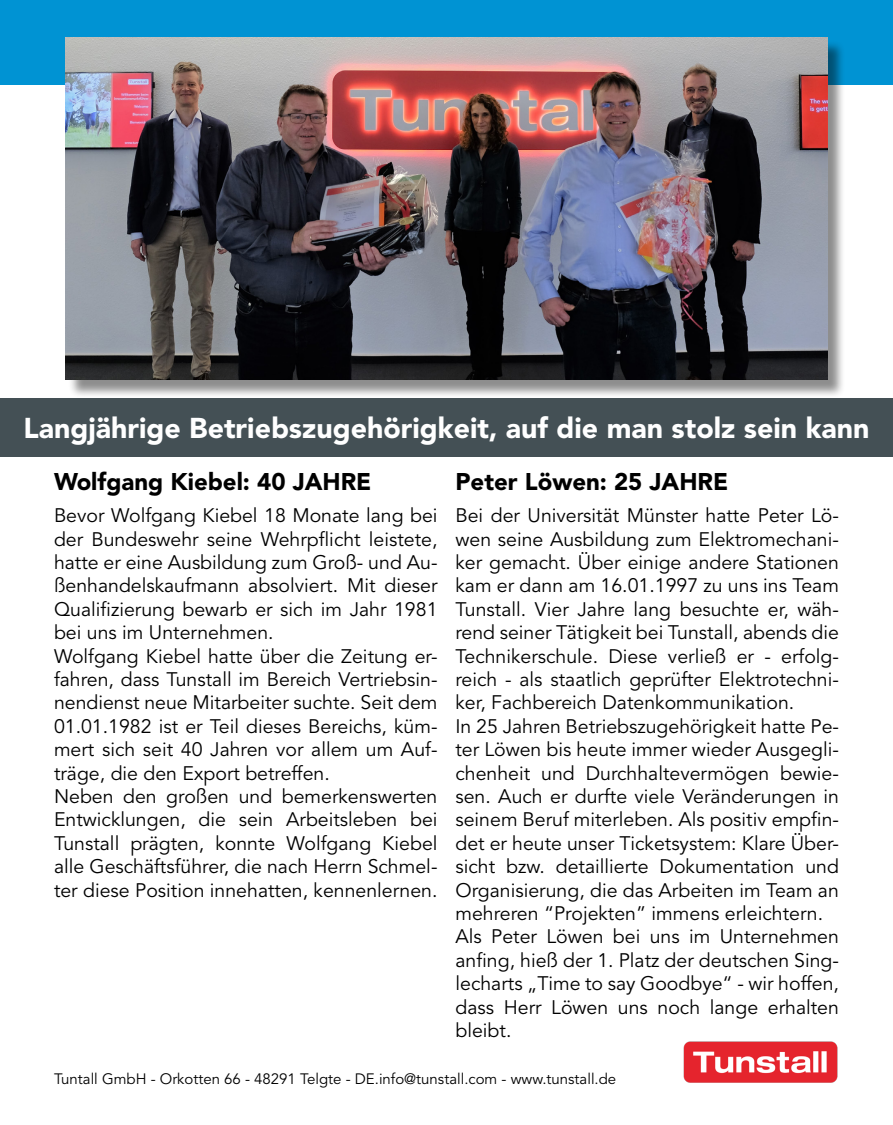
<style>
.page{position:relative;width:893px;height:1125px;background:#fff}
.page>*{position:absolute;margin:0;border:0;box-sizing:border-box;transform-origin:0 0}
.t1{font:900 28.5px "Avenir LT Std";color:#fff}
.t2{font:900 24px "Avenir LT Std";color:#000}
.t3{font:19.5px/23.4px "Avenir LT Std";color:#000;text-align:justify}
.t4{font:15px "Avenir LT Std";color:#000}
</style>
<div class="page">
<div style="left:0;top:0;width:893px;height:84px;background:#0093d3"></div>
<div style="left:0;top:398px;width:893px;height:59px;background:#445055"></div>
<img style="left:683px;top:1041px;width:155px;height:42px">
<div style="left:68px;top:40px;width:777px;height:358px;background:#000;opacity:.45"></div>
<img style="left:66px;top:37px;width:761px;height:342px">
<p class="t1" style="left:23px;top:411px;width:848px">Langjährige Betriebszugehörigkeit, auf die man stolz sein kann</p>
<p class="t2" style="left:54px;top:467px;width:319px">Wolfgang Kiebel: 40 JAHRE</p>
<p class="t3" style="left:54px;top:504px;width:385px">Bevor Wolfgang Kiebel 18 Monate lang bei der Bundeswehr seine Wehrpflicht leistete, hatte er eine Ausbildung zum Groß- und Au&shy;ßenhandelskaufmann absolviert. Mit dieser Qualifizierung bewarb er sich im Jahr 1981 bei uns im Unternehmen.</p>
<p class="t3" style="left:54px;top:645px;width:385px">Wolfgang Kiebel hatte über die Zeitung er&shy;fahren, dass Tunstall im Bereich Vertriebsin&shy;nendienst neue Mitarbeiter suchte. Seit dem 01.01.1982 ist er Teil dieses Bereichs, küm&shy;mert sich seit 40 Jahren vor allem um Auf&shy;träge, die den Export betreffen.</p>
<p class="t3" style="left:54px;top:785px;width:385px">Neben den großen und bemerkenswerten Entwicklungen, die sein Arbeitsleben bei Tunstall prägten, konnte Wolfgang Kiebel alle Geschäftsführer, die nach Herrn Schmel&shy;ter diese Position innehatten, kennenlernen.</p>
<p class="t2" style="left:455px;top:467px;width:274px">Peter Löwen: 25 JAHRE</p>
<p class="t3" style="left:455px;top:504px;width:385px">Bei der Universität Münster hatte Peter Lö&shy;wen seine Ausbildung zum Elektromechani&shy;ker gemacht. Über einige andere Stationen kam er dann am 16.01.1997 zu uns ins Team Tunstall. Vier Jahre lang besuchte er, wäh&shy;rend seiner Tätigkeit bei Tunstall, abends die Technikerschule. Diese verließ er - erfolg&shy;reich - als staatlich geprüfter Elektrotechni&shy;ker, Fachbereich Datenkommunikation.</p>
<p class="t3" style="left:455px;top:715px;width:385px">In 25 Jahren Betriebszugehörigkeit hatte Pe&shy;ter Löwen bis heute immer wieder Ausgegli&shy;chenheit und Durchhaltevermögen bewie&shy;sen. Auch er durfte viele Veränderungen in seinem Beruf miterleben. Als positiv empfin&shy;det er heute unser Ticketsystem: Klare Über&shy;sicht bzw. detaillierte Dokumentation und Organisierung, die das Arbeiten im Team an mehreren “Projekten” immens erleichtern.</p>
<p class="t3" style="left:455px;top:925px;width:385px">Als Peter Löwen bei uns im Unternehmen anfing, hieß der 1. Platz der deutschen Sing&shy;lecharts „Time to say Goodbye“ - wir hoffen, dass Herr Löwen uns noch lange erhalten bleibt.</p>
<p class="t4" style="left:54px;top:1070px;width:564px">Tuntall GmbH - Orkotten 66 - 48291 Telgte - DE.info@tunstall.com - www.tunstall.de</p>
</div>
